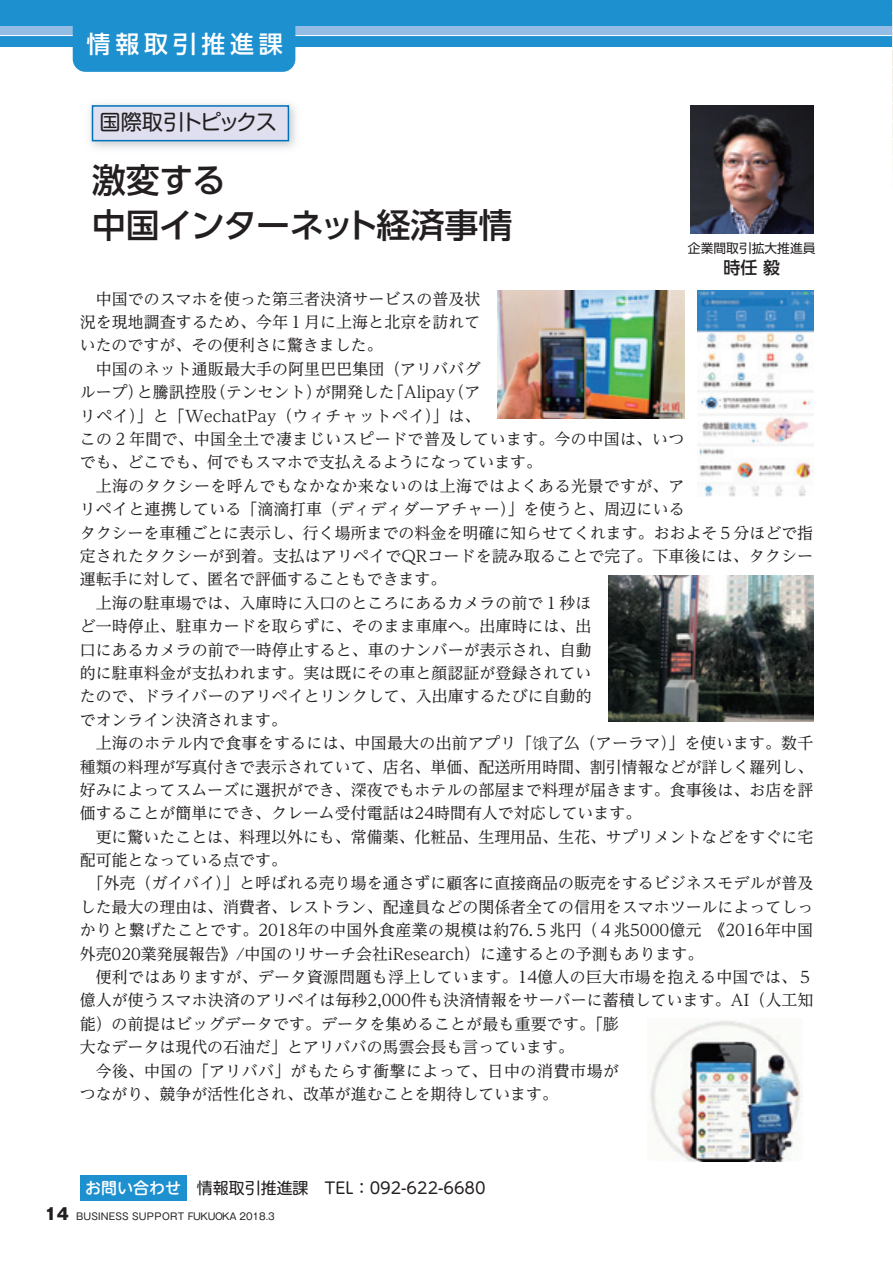
<style>
.page{position:relative;width:893px;height:1263px;background:#fff}
.page>*{position:absolute;margin:0;border:0;box-sizing:border-box;transform-origin:0 0}
.t1{font:500 34.05px/44.7px "UD Shin Go Pro";letter-spacing:-.025em;color:#231f20}
.t2{font:500 23.85px "UD Shin Go Pro";letter-spacing:.2em;color:#fff}
.t3{font:21.3px "Shin M Go Pro";letter-spacing:-.09em;color:#231f20}
.t4{font:500 16.95px "UD Shin Go Pro";color:#231f20}
.t5{font:15.9px/23.4px "UD Reimin Pro";letter-spacing:.005em;color:#231f20}
.t6{font:15.9px "UD Shin M Go Pro";color:#231f20}
.t7{font:12.75px "UD Shin Go Pro";color:#231f20}
.t8{font:9.6px "Gothic MB101 Pr 5";letter-spacing:.015em;color:#231f20}
.s1{font-family:"Sim Sun"}
.s2{font-weight:500;color:#fff}
.s3{font-weight:800;font-size:15.9px}
</style>
<div class="page">
<div style="left:0;top:0;width:893px;height:46px;background:#1d90d0"></div>
<div style="left:0;top:26px;width:893px;height:10px;background:#93bde5"></div>
<hr style="left:0;top:35px;width:893px;height:1px;background:#fff">
<div style="left:73px;top:26px;width:222px;height:46px;background:#1d90d0"></div>
<svg style="left:892px;top:0;width:1px;height:155px"></svg>
<img style="left:690px;top:106px;width:123px;height:128px">
<img style="left:609px;top:576px;width:204px;height:146px">
<img style="left:650px;top:1021px;width:152px;height:140px">
<img style="left:497px;top:291px;width:188px;height:128px">
<img style="left:697px;top:291px;width:116px;height:205px">
<div style="left:80px;top:1175px;width:107px;height:26px;background:#1d90d0"></div>
<img style="left:89px;top:104px;width:207px;height:44px">
<div style="left:92px;top:106px;width:196px;height:35px;background:#e0dfef"></div>
<div style="left:92px;top:105px;width:197px;height:36px;border:2px solid #0072bc"></div>
<p class="t2" style="left:87px;top:25px;width:198px">情報取引推進課</p>
<p class="t3" style="left:99px;top:105px;width:179px">国際取引トピックス</p>
<p class="t1" style="left:92px;top:157px;width:422px">激変する<br>中国インターネット経済事情</p>
<p class="t7" style="left:688px;top:238px;width:129px">企業間取引拡大推進員</p>
<p class="t4" style="left:723px;top:254px;width:58px">時任 毅</p>
<p class="t5" style="left:80px;top:286px;width:735px">　中国でのスマホを使った第三者決済サービスの普及状<br>況を現地調査するため、今年１月に上海と北京を訪れて<br>いたのですが、その便利さに驚きました。<br>　中国のネット通販最大手の阿里巴巴集団（アリババグ<br>ループ）と騰訊控股（テンセント）が開発した「Alipay（ア<br>リペイ）」と「WechatPay（ウィチャットペイ）」は、<br>この２年間で、中国全土で凄まじいスピードで普及しています。今の中国は、いつ<br>でも、どこでも、何でもスマホで支払えるようになっています。<br>　上海のタクシーを呼んでもなかなか来ないのは上海ではよくある光景ですが、ア<br>リペイと連携している「滴滴打車（ディディダーアチャー）」を使うと、周辺にいる<br>タクシーを車種ごとに表示し、行く場所までの料金を明確に知らせてくれます。おおよそ５分ほどで指定されたタクシーが到着。支払はアリペイでQRコードを読み取ることで完了。下車後には、タクシー運転手に対して、匿名で評価することもできます。<br>　上海の駐車場では、入庫時に入口のところにあるカメラの前で１秒ほ<br>ど一時停止、駐車カードを取らずに、そのまま車庫へ。出庫時には、出<br>口にあるカメラの前で一時停止すると、車のナンバーが表示され、自動<br>的に駐車料金が支払われます。実は既にその車と顔認証が登録されてい<br>たので、ドライバーのアリペイとリンクして、入出庫するたびに自動的<br>でオンライン決済されます。<br>　上海のホテル内で食事をするには、中国最大の出前アプリ「<span class="s1">饿</span>了么（アーラマ）」を使います。数千種類の料理が写真付きで表示されていて、店名、単価、配送所用時間、割引情報などが詳しく羅列し、好みによってスムーズに選択ができ、深夜でもホテルの部屋まで料理が届きます。食事後は、お店を評価することが簡単にでき、クレーム受付電話は24時間有人で対応しています。<br>　更に驚いたことは、料理以外にも、常備薬、化粧品、生理用品、生花、サプリメントなどをすぐに宅配可能となっている点です。<br>　「外売（ガイバイ）」と呼ばれる売り場を通さずに顧客に直接商品の販売をするビジネスモデルが普及した最大の理由は、消費者、レストラン、配達員などの関係者全ての信用をスマホツールによってしっかりと繋げたことです。2018年の中国外食産業の規模は約76.５兆円（４兆5000億元　《2016年中国外売020業発展報告》/中国のリサーチ会社iResearch）に達するとの予測もあります。<br>　便利ではありますが、データ資源問題も浮上しています。14億人の巨大市場を抱える中国では、５億人が使うスマホ決済のアリペイは毎秒2,000件も決済情報をサーバーに蓄積しています。AI（人工知能）の前提はビッグデータです。データを集めることが最も重要です。「膨<br>大なデータは現代の石油だ」とアリババの馬雲会長も言っています。<br>　今後、中国の「アリババ」がもたらす衝撃によって、日中の消費市場が<br>つながり、競争が活性化され、改革が進むことを期待しています。</p>
<p class="t6" style="left:85px;top:1174px;width:402px"><span class="s2">お問い合わせ</span> 情報取引推進課　TEL：092-622-6680</p>
<p class="t8" style="left:45px;top:1209px;width:231px"><span class="s3">14</span> BUSINESS SUPPORT FUKUOKA 2018.3</p>
</div>
